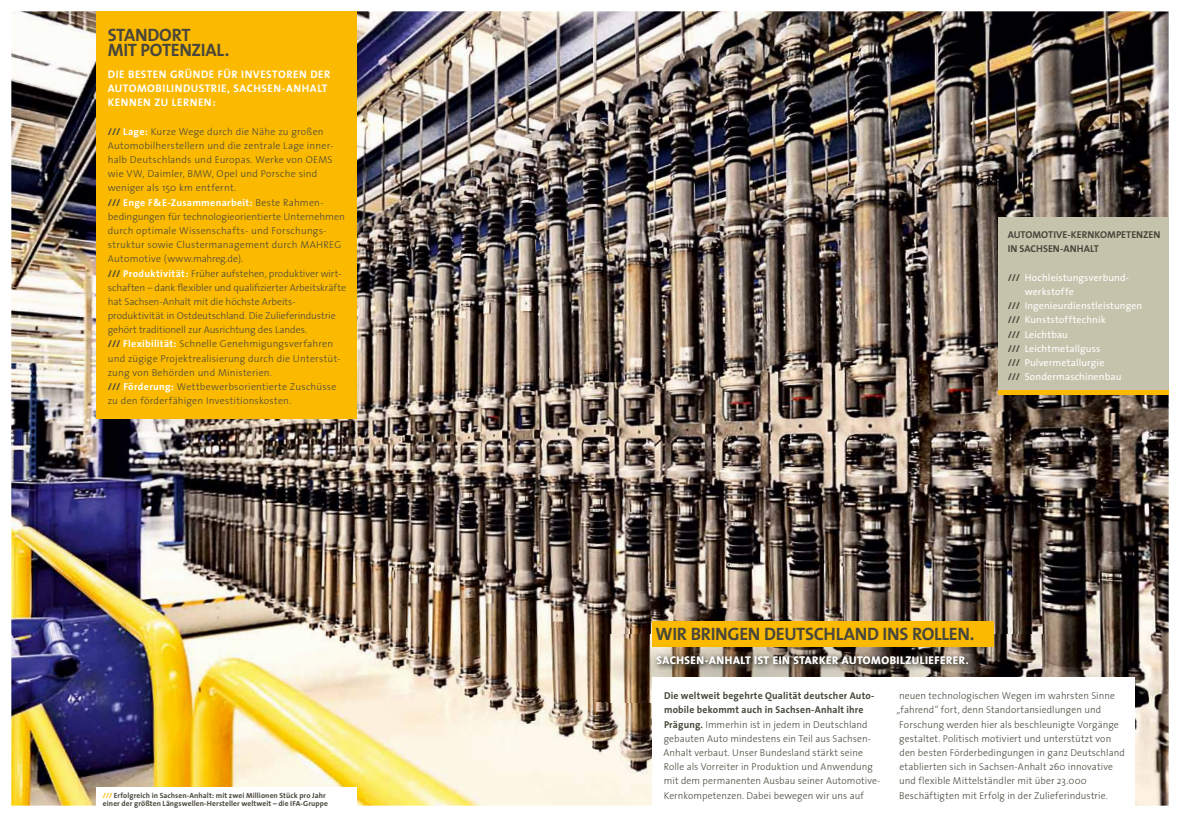
<style>
.page{position:relative;width:1180px;height:817px;background:#fff}
.page>*{position:absolute;margin:0;border:0;box-sizing:border-box;transform-origin:0 0}
.t1{font:700 18px/15px "The Sans";letter-spacing:-.015em;color:#49473b}
.t2{font:700 11px/14.2px "The Sans";letter-spacing:.05em;color:#fff}
.t3{font:300 10px/14.2px "The Sans";letter-spacing:.01em;color:#49473b}
.t4{font:10px "The Sans";letter-spacing:.015em;color:#fff}
.t5{font:700 10px/14.2px "The Sans";color:#49473b}
.t6{font:700 7.5px/8.5px "The Sans";letter-spacing:.01em;color:#49473b}
.s1{font-weight:700}
.s2{font-weight:700;color:#fff}
.s3{color:#fbba00}
.s4{font-weight:700;color:#49473b}
</style>
<div class="page">
<img style="left:11px;top:11px;width:1157px;height:794px">
<img style="left:601px;top:634px;width:442px;height:68px;border-radius:50%">
<div style="left:96px;top:11px;width:261px;height:407px;background:#fbba00"></div>
<div style="left:652px;top:621px;width:342px;height:25px;background:#fbba00"></div>
<div style="left:998px;top:217px;width:170px;height:176px;background:#c6c3ac"></div>
<hr style="left:998px;top:390px;width:170px;height:4px;background:#fbba00">
<div style="left:96px;top:787px;width:261px;height:29px;background:#fff"></div>
<svg style="left:653px;top:652px;width:321px;height:19px;background:#6d6457"></svg>
<div style="left:652px;top:677px;width:482px;height:139px;background:#fff"></div>
<h1 class="t1" style="left:108px;top:27px;width:123px">STANDORT<br>MIT POTENZIAL.</h1>
<p class="t2" style="left:108px;top:67px;width:224px">DIE BESTEN GRÜNDE FÜR INVESTOREN DER<br>AUTOMOBILINDUSTRIE, SACHSEN-ANHALT<br>KENNEN ZU LERNEN:</p>
<p class="t3" style="left:108px;top:124px;width:240px"><span class="s1">///</span> <span class="s2">LAGE:</span> Kurze Wege durch die Nähe zu großen Automobilherstellern und die zentrale Lage inner&shy;halb Deutschlands und Europas. Werke von OEMS wie VW, Daimler, BMW, Opel und Porsche sind weniger als 150 km entfernt.<br><span class="s1">///</span> <span class="s2">ENGE F&amp;E-ZUSAMMENARBEIT:</span> Beste Rahmen&shy;bedingungen für technologieorientierte Unternehmen durch optimale Wissenschafts- und Forschungs&shy;struktur sowie Clustermanagement durch MAHREG Automotive (www.mahreg.de).<br><span class="s1">///</span> <span class="s2">PRODUKTIVITÄT:</span> Früher aufstehen, produktiver wirt&shy;schaften – dank flexibler und qualifizierter Arbeitskräfte hat Sachsen-Anhalt mit die höchste Arbeits&shy;produktivität in Ostdeutschland. Die Zulieferindustrie gehört traditionell zur Ausrichtung des Landes.<br><span class="s1">///</span> <span class="s2">FLEXIBILITÄT:</span> Schnelle Genehmigungsverfahren und zügige Projektrealisierung durch die Unterstüt&shy;zung von Behörden und Ministerien.<br><span class="s1">///</span> <span class="s2">FÖRDERUNG:</span> Wettbewerbsorientierte Zuschüsse zu den förderfähigen Investitionskosten.</p>
<p class="t6" style="left:103px;top:790px;width:226px"><span class="s3">///</span> ERFOLGREICH IN SACHSEN-ANHALT: MIT ZWEI MILLIONEN STÜCK PRO JAHR<br>EINER DER GRÖßTEN LÄNGSWELLEN-HERSTELLER WELTWEIT – DIE IFA-GRUPPE</p>
<p class="t5" style="left:1007px;top:227px;width:154px">AUTOMOTIVE-KERNKOMPETENZEN<br>IN SACHSEN-ANHALT</p>
<p class="t4" style="left:1007px;top:269px;width:123px"><span class="s4">///</span> Hochleistungsverbund-</p>
<p class="t4" style="left:1024px;top:283px;width:51px">werkstoffe</p>
<p class="t4" style="left:1007px;top:297px;width:136px"><span class="s4">///</span> Ingenieurdienstleistungen</p>
<p class="t4" style="left:1007px;top:311px;width:99px"><span class="s4">///</span> Kunststofftechnik</p>
<p class="t4" style="left:1007px;top:326px;width:62px"><span class="s4">///</span> Leichtbau</p>
<p class="t4" style="left:1007px;top:340px;width:94px"><span class="s4">///</span> Leichtmetallguss</p>
<p class="t4" style="left:1007px;top:354px;width:98px"><span class="s4">///</span> Pulvermetallurgie</p>
<p class="t4" style="left:1007px;top:368px;width:115px"><span class="s4">///</span> Sondermaschinenbau</p>
<h1 class="t1" style="left:655px;top:626px;width:320px">WIR BRINGEN DEUTSCHLAND INS ROLLEN.</h1>
<p class="t2" style="left:656px;top:652px;width:313px">SACHSEN-ANHALT IST EIN STARKER AUTOMOBILZULIEFERER.</p>
<p class="t3" style="left:663px;top:688px;width:218px"><span class="s1">DIE WELTWEIT BEGEHRTE QUALITÄT DEUTSCHER AUTO-MOBILE BEKOMMT AUCH IN SACHSEN-ANHALT IHRE PRÄGUNG.</span> Immerhin ist in jedem in Deutschland gebauten Auto mindestens ein Teil aus Sachsen-Anhalt verbaut. Unser Bundesland stärkt seine Rolle als Vorreiter in Produktion und Anwendung mit dem permanenten Ausbau seiner Automotive-Kernkompetenzen. Dabei bewegen wir uns auf</p>
<p class="t3" style="left:896px;top:688px;width:230px">neuen technologischen Wegen im wahrsten Sinne „fahrend“ fort, denn Standortansiedlungen und Forschung werden hier als beschleunigte Vorgänge gestaltet. Politisch motiviert und unterstützt von den besten Förderbedingungen in ganz Deutschland etablierten sich in Sachsen-Anhalt 260 innovative und flexible Mittelständler mit über 23.000<br>Beschäftigten mit Erfolg in der Zulieferindustrie.</p>
</div>
